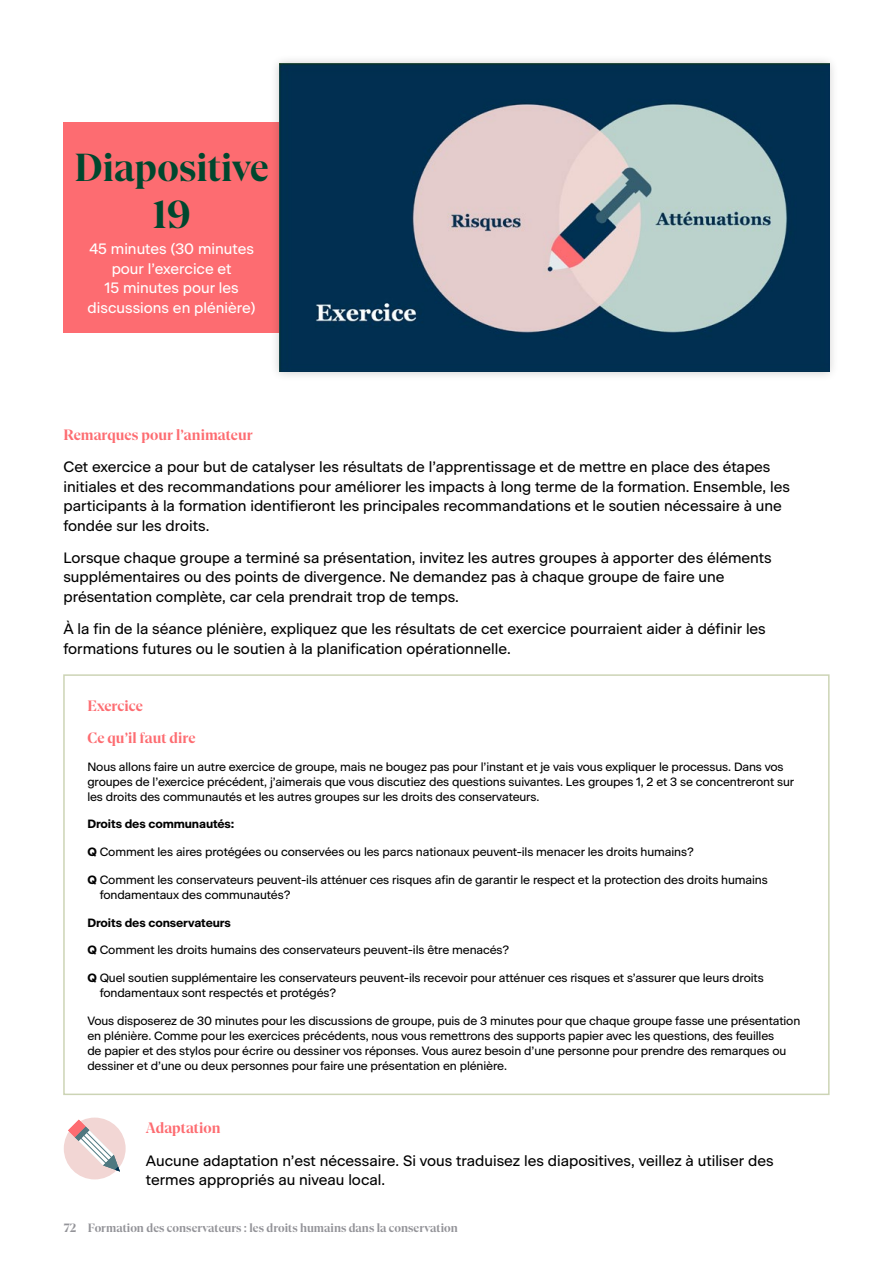
<style>
.page{position:relative;width:893px;height:1263px;background:#fff}
.page>*{position:absolute;margin:0;border:0;box-sizing:border-box;transform-origin:0 0}
.t1{font:700 39px/46.8px "At Gambit";color:#00472e;text-align:center}
.t2{font:15px/19.5px "Beausite Classic";color:#000}
.t3{font:15px/19.5px "Beausite Classic";color:#fff;text-align:center}
.t4{font:700 15px "At Gambit";color:#fd6c71}
.t5{font:12px/15px "Beausite Classic";letter-spacing:-.01em;color:#000}
.t6{font:700 12px "At Gambit";color:#949499}
.t7{font:700 12px "Beausite Classic";letter-spacing:-.01em;color:#000}
.s1{font-weight:700}
</style>
<div class="page">
<div style="left:63px;top:674px;width:767px;height:421px;border:2px solid #ccd4b5"></div>
<div style="left:64px;top:122px;width:542px;height:210px;background:#fd6c71"></div>
<div style="left:270px;top:54px;width:569px;height:328px;background:#000;opacity:.2"></div>
<img style="left:279px;top:64px;width:550px;height:308px">
<div style="left:64px;top:1117px;width:62px;height:62px;background:#f2d6d4;border-radius:50%"></div>
<svg style="left:68px;top:1120px;width:52px;height:51px"></svg>
<p class="t1" style="left:75px;top:144px;width:196px">Diapositive<br>19</p>
<p class="t3" style="left:88px;top:238px;width:170px">45 minutes (30 minutes pour l’exercice et<br>15 minutes pour les discussions en plénière)</p>
<p class="t4" style="left:63px;top:425px;width:191px">Remarques pour l’animateur</p>
<p class="t2" style="left:63px;top:456px;width:728px">Cet exercice a pour but de catalyser les résultats de l’apprentissage et de mettre en place des étapes initiales et des recommandations pour améliorer les impacts à long terme de la formation. Ensemble, les participants à la formation identifieront les principales recommandations et le soutien nécessaire à une fondée sur les droits.</p>
<p class="t2" style="left:63px;top:547px;width:710px">Lorsque chaque groupe a terminé sa présentation, invitez les autres groupes à apporter des éléments supplémentaires ou des points de divergence. Ne demandez pas à chaque groupe de faire une présentation complète, car cela prendrait trop de temps.</p>
<p class="t2" style="left:63px;top:618px;width:704px">À la fin de la séance plénière, expliquez que les résultats de cet exercice pourraient aider à définir les formations futures ou le soutien à la planification opérationnelle.</p>
<p class="t4" style="left:87px;top:696px;width:57px">Exercice</p>
<p class="t4" style="left:87px;top:728px;width:110px">Ce qu’il faut dire</p>
<p class="t5" style="left:87px;top:758px;width:708px">Nous allons faire un autre exercice de groupe, mais ne bougez pas pour l’instant et je vais vous expliquer le processus. Dans vos groupes de l’exercice précédent, j’aimerais que vous discutiez des questions suivantes. Les groupes 1, 2 et 3 se concentreront sur les droits des communautés et les autres groupes sur les droits des conservateurs.</p>
<p class="t7" style="left:87px;top:815px;width:149px">Droits des communautés:</p>
<p class="t5" style="left:87px;top:843px;width:608px"><span class="s1">Q</span> Comment les aires protégées ou conservées ou les parcs nationaux peuvent-ils menacer les droits humains?</p>
<p class="t5" style="left:100px;top:871px;width:670px;text-indent:-12px"><span class="s1">Q</span> Comment les conservateurs peuvent-ils atténuer ces risques afin de garantir le respect et la protection des droits humains fondamentaux des communautés?</p>
<p class="t7" style="left:87px;top:913px;width:145px">Droits des conservateurs</p>
<p class="t5" style="left:87px;top:942px;width:424px"><span class="s1">Q</span> Comment les droits humains des conservateurs peuvent-ils être menacés?</p>
<p class="t5" style="left:100px;top:969px;width:666px;text-indent:-12px"><span class="s1">Q</span> Quel soutien supplémentaire les conservateurs peuvent-ils recevoir pour atténuer ces risques et s’assurer que leurs droits fondamentaux sont respectés et protégés?</p>
<p class="t5" style="left:87px;top:1012px;width:714px">Vous disposerez de 30 minutes pour les discussions de groupe, puis de 3 minutes pour que chaque groupe fasse une présentation en plénière. Comme pour les exercices précédents, nous vous remettrons des supports papier avec les questions, des feuilles<br>de papier et des stylos pour écrire ou dessiner vos réponses. Vous aurez besoin d’une personne pour prendre des remarques ou dessiner et d’une ou deux personnes pour faire une présentation en plénière.</p>
<p class="t4" style="left:146px;top:1119px;width:76px">Adaptation</p>
<p class="t2" style="left:146px;top:1149px;width:629px">Aucune adaptation n’est nécessaire. Si vous traduisez les diapositives, veillez à utiliser des termes appropriés au niveau local.</p>
<p class="t6" style="left:64px;top:1220px;width:396px">72 Formation des conservateurs : les droits humains dans la conservation</p>
</div>
